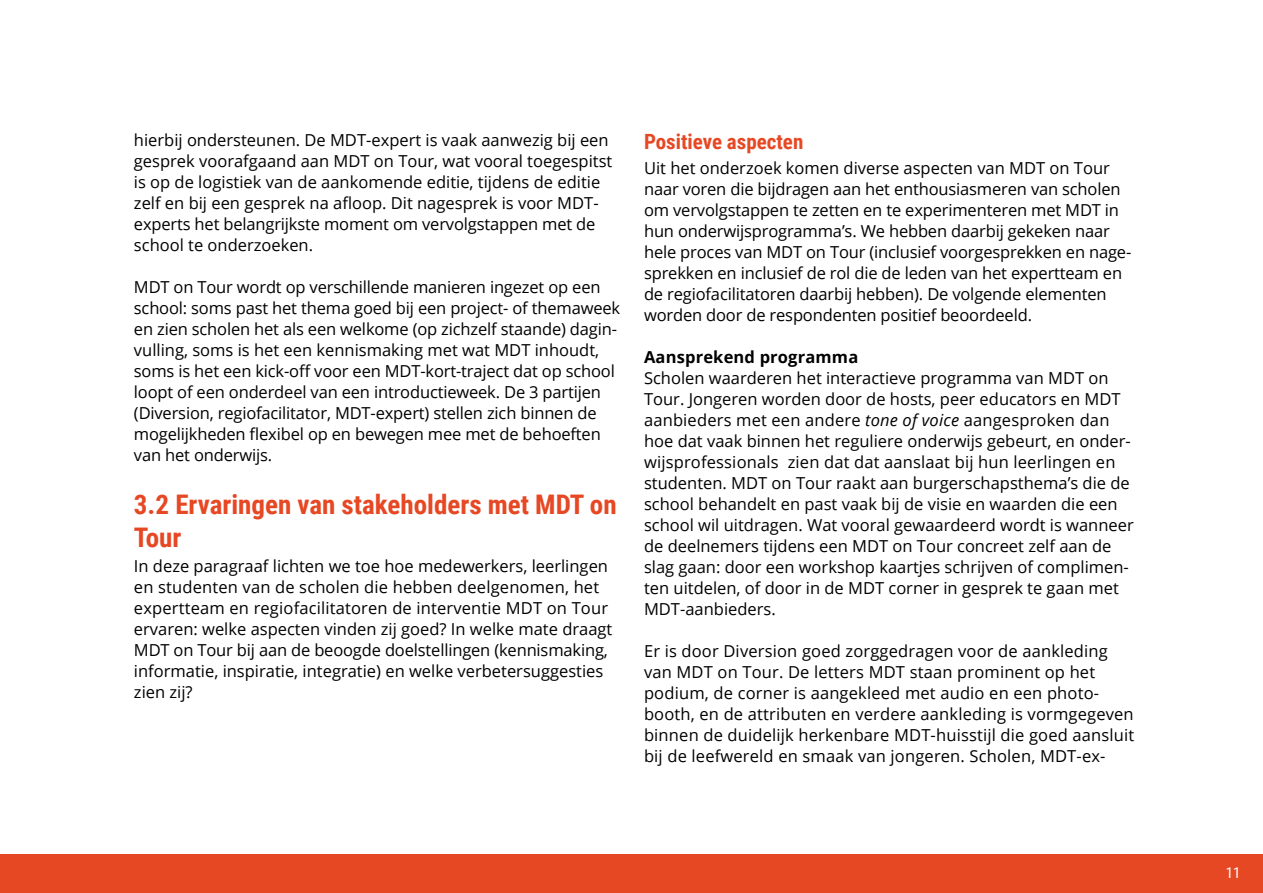
<style>
.page{position:relative;width:1263px;height:893px;background:#fff}
.page>*{position:absolute;margin:0;border:0;box-sizing:border-box;transform-origin:0 0}
.t1{font:700 27px/32.4px "Roboto Condensed";color:#e74824}
.t2{font:700 21px "Roboto Condensed";color:#e74824}
.t3{font:16.5px/21px "Open Sans";color:#000}
.t4{font:700 16.5px "Open Sans";letter-spacing:.01em;color:#000}
.t5{font:15px "Roboto Condensed";color:#fff}
.s1{font-style:italic}
</style>
<div class="page">
<div style="left:0;top:854px;width:1263px;height:39px;background:#e74824"></div>
<p class="t3" style="left:134px;top:129px;width:480px">hierbij ondersteunen. De MDT-expert is vaak aanwezig bij een gesprek voorafgaand aan MDT on Tour, wat vooral toegespitst is op de logistiek van de aankomende editie, tijdens de editie zelf en bij een gesprek na afloop. Dit nagesprek is voor MDT&shy;experts het belangrijkste moment om vervolgstappen met de school te onderzoeken.</p>
<p class="t3" style="left:134px;top:276px;width:488px">MDT on Tour wordt op verschillende manieren ingezet op een school: soms past het thema goed bij een project- of themaweek en zien scholen het als een welkome (op zichzelf staande) dagin&shy;vulling, soms is het een kennismaking met wat MDT inhoudt, soms is het een kick-off voor een MDT-kort-traject dat op school loopt of een onderdeel van een introductieweek. De 3 partijen (Diversion, regiofacilitator, MDT-expert) stellen zich binnen de mogelijkheden flexibel op en bewegen mee met de behoeften van het onderwijs.</p>
<h1 class="t1" style="left:134px;top:487px;width:484px">3.2 Ervaringen van stakeholders met MDT on<br>Tour</h1>
<p class="t3" style="left:134px;top:555px;width:480px">In deze paragraaf lichten we toe hoe medewerkers, leerlingen en studenten van de scholen die hebben deelgenomen, het expertteam en regiofacilitatoren de interventie MDT on Tour ervaren: welke aspecten vinden zij goed? In welke mate draagt MDT on Tour bij aan de beoogde doelstellingen (kennismaking, informatie, inspiratie, integratie) en welke verbetersuggesties zien zij?</p>
<p class="t2" style="left:644px;top:127px;width:161px">Positieve aspecten</p>
<p class="t3" style="left:644px;top:157px;width:489px">Uit het onderzoek komen diverse aspecten van MDT on Tour naar voren die bijdragen aan het enthousiasmeren van scholen om vervolgstappen te zetten en te experimenteren met MDT in hun onderwijsprogramma’s. We hebben daarbij gekeken naar hele proces van MDT on Tour (inclusief voorgesprekken en nage&shy;sprekken en inclusief de rol die de leden van het expertteam en de regiofacilitatoren daarbij hebben). De volgende elementen worden door de respondenten positief beoordeeld.</p>
<p class="t4" style="left:644px;top:346px;width:216px">Aansprekend programma</p>
<p class="t3" style="left:644px;top:367px;width:491px">Scholen waarderen het interactieve programma van MDT on Tour. Jongeren worden door de hosts, peer educators en MDT aanbieders met een andere <span class="s1">tone of voice</span> aangesproken dan hoe dat vaak binnen het reguliere onderwijs gebeurt, en onder&shy;wijsprofessionals zien dat dat aanslaat bij hun leerlingen en studenten. MDT on Tour raakt aan burgerschapsthema’s die de school behandelt en past vaak bij de visie en waarden die een school wil uitdragen. Wat vooral gewaardeerd wordt is wanneer de deelnemers tijdens een MDT on Tour concreet zelf aan de slag gaan: door een workshop kaartjes schrijven of complimen&shy;ten uitdelen, of door in de MDT corner in gesprek te gaan met MDT-aanbieders.</p>
<p class="t3" style="left:644px;top:640px;width:492px">Er is door Diversion goed zorggedragen voor de aankleding van MDT on Tour. De letters MDT staan prominent op het podium, de corner is aangekleed met audio en een photo&shy;booth, en de attributen en verdere aankleding is vormgegeven binnen de duidelijk herkenbare MDT-huisstijl die goed aansluit bij de leefwereld en smaak van jongeren. Scholen, MDT-ex-</p>
<p class="t5" style="left:1226px;top:862px;width:16px">11</p>
</div>
